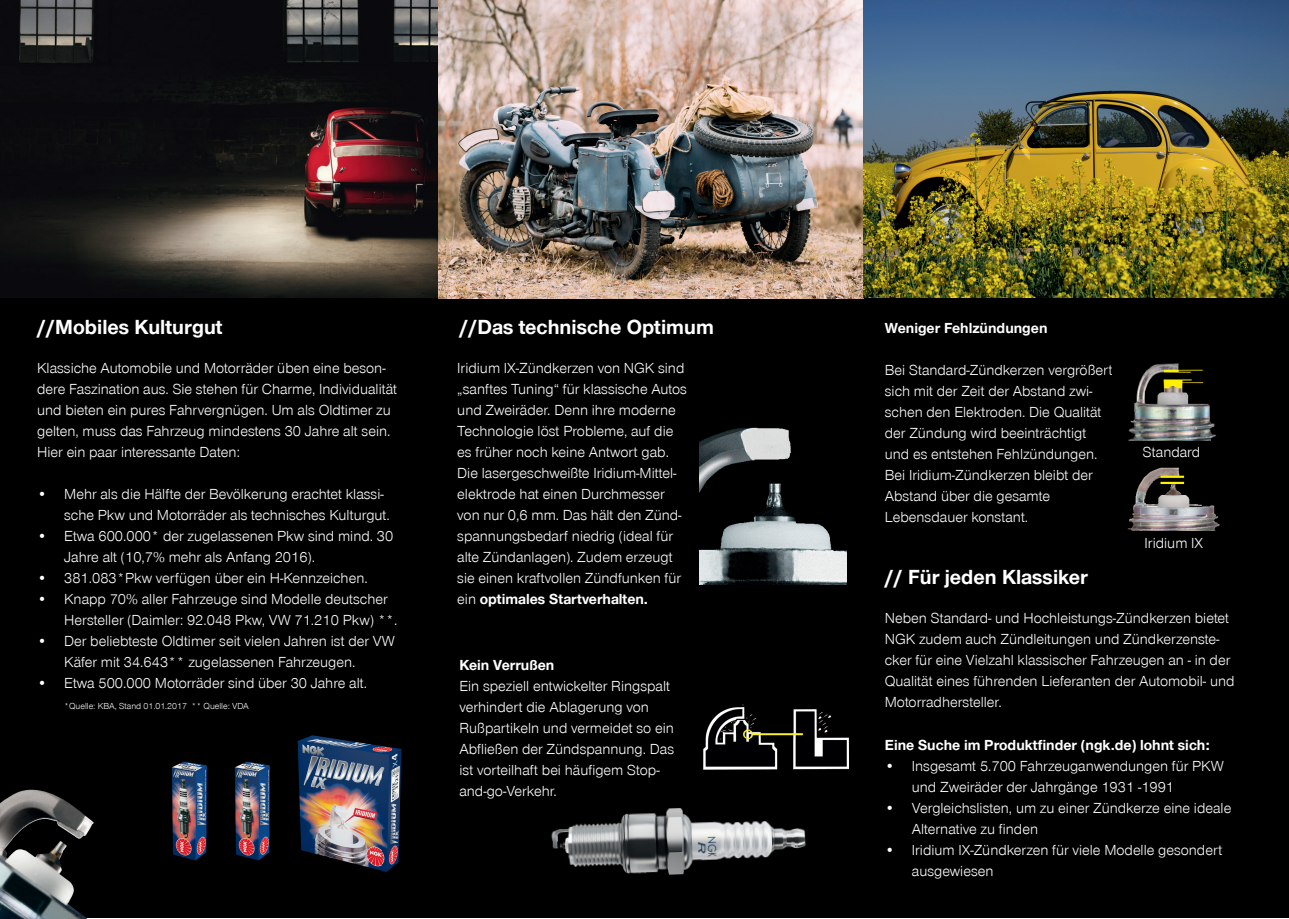
<style>
.page{position:relative;width:1289px;height:919px;background:#fff}
.page>*{position:absolute;margin:0;border:0;box-sizing:border-box;transform-origin:0 0}
.t1{font:700 21px "Nimbus San Nov";color:#fff}
.t2{font:15px/21px "Nimbus San Nov";color:#fff}
.t3{font:700 15px "Nimbus San Nov";color:#fff}
.t4{font:9px "Nimbus San Nov";color:#fff}
.s1{font-weight:700}
</style>
<div class="page">
<div style="left:0;top:297px;width:1288px;height:620px;background:#000"></div>
<img style="left:0;top:789px;width:94px;height:129px">
<img style="left:297px;top:735px;width:105px;height:137px">
<img style="left:1101px;top:363px;width:115px;height:78px">
<svg style="left:1101px;top:364px;width:11px;height:13px"></svg>
<img style="left:1127px;top:467px;width:93px;height:64px">
<img style="left:551px;top:808px;width:255px;height:67px">
<img style="left:703px;top:704px;width:146px;height:66px">
<img style="left:171px;top:761px;width:36px;height:100px">
<img style="left:234px;top:761px;width:36px;height:100px">
<img style="left:699px;top:427px;width:148px;height:157px">
<img style="left:0;top:0;width:1288px;height:298px">
<h1 class="t1" style="left:37px;top:314px;width:187px">//Mobiles Kulturgut</h1>
<p class="t2" style="left:37px;top:357px;width:361px">Klassiche Automobile und Motorräder üben eine beson&shy;dere Faszination aus. Sie stehen für Charme, Individualität und bieten ein pures Fahrvergnügen. Um als Oldtimer zu gelten, muss das Fahrzeug mindestens 30 Jahre alt sein.<br>Hier ein paar interessante Daten:</p>
<p class="t2" style="left:64px;top:483px;width:327px;text-indent:-27px">• Mehr als die Hälfte der Bevölkerung erachtet klassi&shy;sche Pkw und Motorräder als technisches Kulturgut.</p>
<p class="t2" style="left:64px;top:525px;width:330px;text-indent:-27px">• Etwa 600.000* der zugelassenen Pkw sind mind. 30<br>Jahre alt (10,7% mehr als Anfang 2016).</p>
<p class="t2" style="left:37px;top:567px;width:332px">• 381.083*Pkw verfügen über ein H-Kennzeichen.</p>
<p class="t2" style="left:64px;top:588px;width:335px;text-indent:-27px">• Knapp 70% aller Fahrzeuge sind Modelle deutscher<br>Hersteller (Daimler: 92.048 Pkw, VW 71.210 Pkw) **.</p>
<p class="t2" style="left:64px;top:630px;width:332px;text-indent:-27px">• Der beliebteste Oldtimer seit vielen Jahren ist der VW<br>Käfer mit 34.643** zugelassenen Fahrzeugen.</p>
<p class="t2" style="left:37px;top:672px;width:331px">• Etwa 500.000 Motorräder sind über 30 Jahre alt.</p>
<p class="t4" style="left:64px;top:700px;width:186px">*Quelle: KBA, Stand 01.01.2017 ** Quelle: VDA</p>
<h1 class="t1" style="left:459px;top:314px;width:256px">//Das technische Optimum</h1>
<p class="t2" style="left:457px;top:358px;width:231px">Iridium IX-Zündkerzen von NGK sind „sanftes Tuning“ für klassische Autos und Zweiräder. Denn ihre moderne Technologie löst Probleme, auf die es früher noch keine Antwort gab.<br>Die lasergeschweißte Iridium-Mittel&shy;elektrode hat einen Durchmesser von nur 0,6 mm. Das hält den Zünd&shy;spannungsbedarf niedrig (ideal für alte Zündanlagen). Zudem erzeugt sie einen kraftvollen Zündfunken für ein <span class="s1">optimales Startverhalten.</span></p>
<p class="t3" style="left:459px;top:656px;width:96px">Kein Verrußen</p>
<p class="t2" style="left:459px;top:675px;width:216px">Ein speziell entwickelter Ringspalt verhindert die Ablagerung von<br>Rußpartikeln und vermeidet so ein<br>Abfließen der Zündspannung. Das ist vorteilhaft bei häufigem Stop&shy;and-go-Verkehr.</p>
<p class="t3" style="left:884px;top:319px;width:164px">Weniger Fehlzündungen</p>
<p class="t2" style="left:884px;top:359px;width:229px">Bei Standard-Zündkerzen vergrößert sich mit der Zeit der Abstand zwi&shy;schen den Elektroden. Die Qualität der Zündung wird beeinträchtigt und es entstehen Fehlzündungen.<br>Bei Iridium-Zündkerzen bleibt der<br>Abstand über die gesamte<br>Lebensdauer konstant.</p>
<p class="t2" style="left:1142px;top:441px;width:59px">Standard</p>
<p class="t2" style="left:1144px;top:533px;width:60px">Iridium IX</p>
<h1 class="t1" style="left:884px;top:565px;width:205px">// Für jeden Klassiker</h1>
<p class="t2" style="left:884px;top:608px;width:351px">Neben Standard- und Hochleistungs-Zündkerzen bietet NGK zudem auch Zündleitungen und Zündkerzenste&shy;cker für eine Vielzahl klassischer Fahrzeugen an - in der Qualität eines führenden Lieferanten der Automobil- und Motorradhersteller.</p>
<p class="t3" style="left:884px;top:735px;width:326px">Eine Suche im Produktfinder (ngk.de) lohnt sich:</p>
<p class="t2" style="left:911px;top:755px;width:313px;text-indent:-27px">• Insgesamt 5.700 Fahrzeuganwendungen für PKW und Zweiräder der Jahrgänge 1931 -1991</p>
<p class="t2" style="left:911px;top:797px;width:321px;text-indent:-27px">• Vergleichslisten, um zu einer Zündkerze eine ideale<br>Alternative zu finden</p>
<p class="t2" style="left:911px;top:839px;width:312px;text-indent:-27px">• Iridium IX-Zündkerzen für viele Modelle gesondert ausgewiesen</p>
</div>
